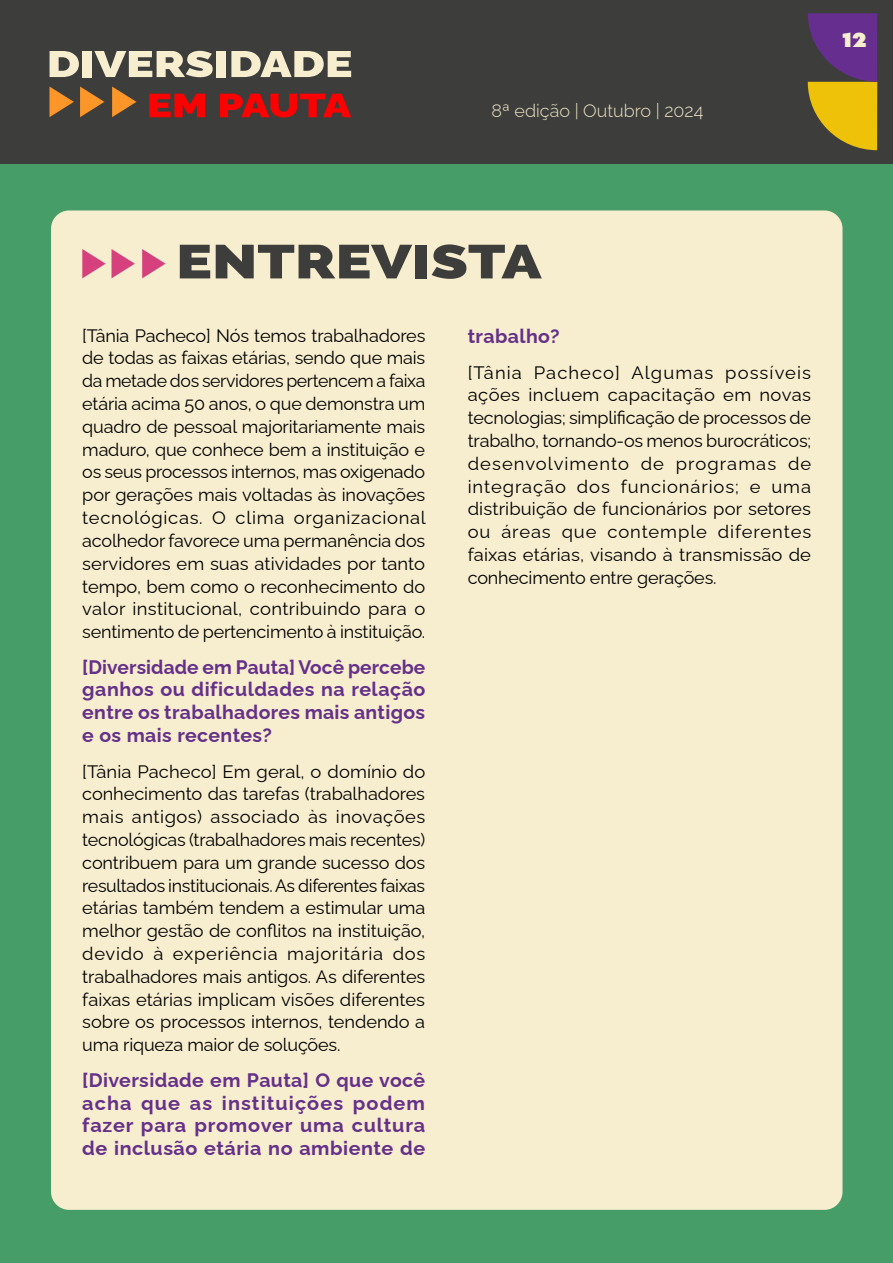
<style>
.page{position:relative;width:893px;height:1263px;background:#fff}
.page>*{position:absolute;margin:0;border:0;box-sizing:border-box;transform-origin:0 0}
.t1{font:800 21px "Noir Pro";color:#f7edcf}
.t2{font:700 19.5px/22.8px "Raleway";letter-spacing:.02em;color:#653089;text-align:justify}
.t3{font:18px/22.8px "Raleway";letter-spacing:-.01em;color:#000;text-align:justify}
.t4{font:300 18px "Raleway";color:#efe7c8}
</style>
<div class="page">
<div style="left:0;top:0;width:893px;height:168px;background:#3d3d3b"></div>
<svg style="left:808px;top:13px;width:69px;height:137px"></svg>
<svg style="left:50px;top:51px;width:29px;height:26px"></svg>
<div style="left:83px;top:51px;width:9px;height:26px;background:#f7edcf"></div>
<svg style="left:94px;top:51px;width:119px;height:26px"></svg>
<div style="left:217px;top:51px;width:9px;height:26px;background:#f7edcf"></div>
<svg style="left:231px;top:51px;width:120px;height:26px"></svg>
<svg style="left:112px;top:87px;width:24px;height:30px"></svg>
<svg style="left:80px;top:87px;width:24px;height:30px"></svg>
<svg style="left:50px;top:87px;width:24px;height:30px"></svg>
<svg style="left:149px;top:94px;width:56px;height:23px"></svg>
<svg style="left:220px;top:94px;width:131px;height:23px"></svg>
<div style="left:0;top:165px;width:893px;height:1098px;background:#479d67"></div>
<div style="left:51px;top:210px;width:791px;height:1000px;background:#f7edcf;border-radius:18px"></div>
<svg style="left:142px;top:249px;width:23px;height:29px"></svg>
<svg style="left:112px;top:249px;width:23px;height:29px"></svg>
<svg style="left:82px;top:249px;width:24px;height:29px"></svg>
<svg style="left:180px;top:245px;width:30px;height:33px"></svg>
<svg style="left:216px;top:245px;width:196px;height:33px"></svg>
<div style="left:415px;top:245px;width:12px;height:33px;background:#3d3d3b"></div>
<svg style="left:432px;top:244px;width:110px;height:35px"></svg>
<p class="t4" style="left:492px;top:96px;width:213px">8ª edição | Outubro | 2024</p>
<p class="t1" style="left:842px;top:22px;width:26px">12</p>
<p class="t3" style="left:82px;top:322px;width:345px">[Tânia Pacheco] Nós temos trabalhadores de todas as faixas etárias, sendo que mais da metade dos servidores pertencem a faixa etária acima 50 anos, o que demonstra um quadro de pessoal majoritariamente mais maduro, que conhece bem a instituição e os seus processos internos, mas oxigenado por gerações mais voltadas às inovações tecnológicas. O clima organizacional acolhedor favorece uma permanência dos servidores em suas atividades por tanto tempo, bem como o reconhecimento do valor institucional, contribuindo para o sentimento de pertencimento à instituição.</p>
<p class="t2" style="left:82px;top:653px;width:345px">[Diversidade em Pauta] Você percebe ganhos ou dificuldades na relação entre os trabalhadores mais antigos e os mais recentes?</p>
<p class="t3" style="left:82px;top:758px;width:345px">[Tânia Pacheco] Em geral, o domínio do conhecimento das tarefas (trabalhadores mais antigos) associado às inovações tecnológicas (trabalhadores mais recentes) contribuem para um grande sucesso dos resultados institucionais. As diferentes faixas etárias também tendem a estimular uma melhor gestão de conflitos na instituição, devido à experiência majoritária dos trabalhadores mais antigos. As diferentes faixas etárias implicam visões diferentes sobre os processos internos, tendendo a uma riqueza maior de soluções.</p>
<p class="t2" style="left:82px;top:1067px;width:344px">[Diversidade em Pauta] O que você acha que as instituições podem fazer para promover uma cultura de inclusão etária no ambiente de</p>
<p class="t2" style="left:468px;top:323px;width:93px">trabalho?</p>
<p class="t3" style="left:468px;top:359px;width:345px">[Tânia Pacheco] Algumas possíveis ações incluem capacitação em novas tecnologias; simplificação de processos de trabalho, tornando-os menos burocráticos; desenvolvimento de programas de integração dos funcionários; e uma distribuição de funcionários por setores ou áreas que contemple diferentes faixas etárias, visando à transmissão de conhecimento entre gerações.</p>
</div>
